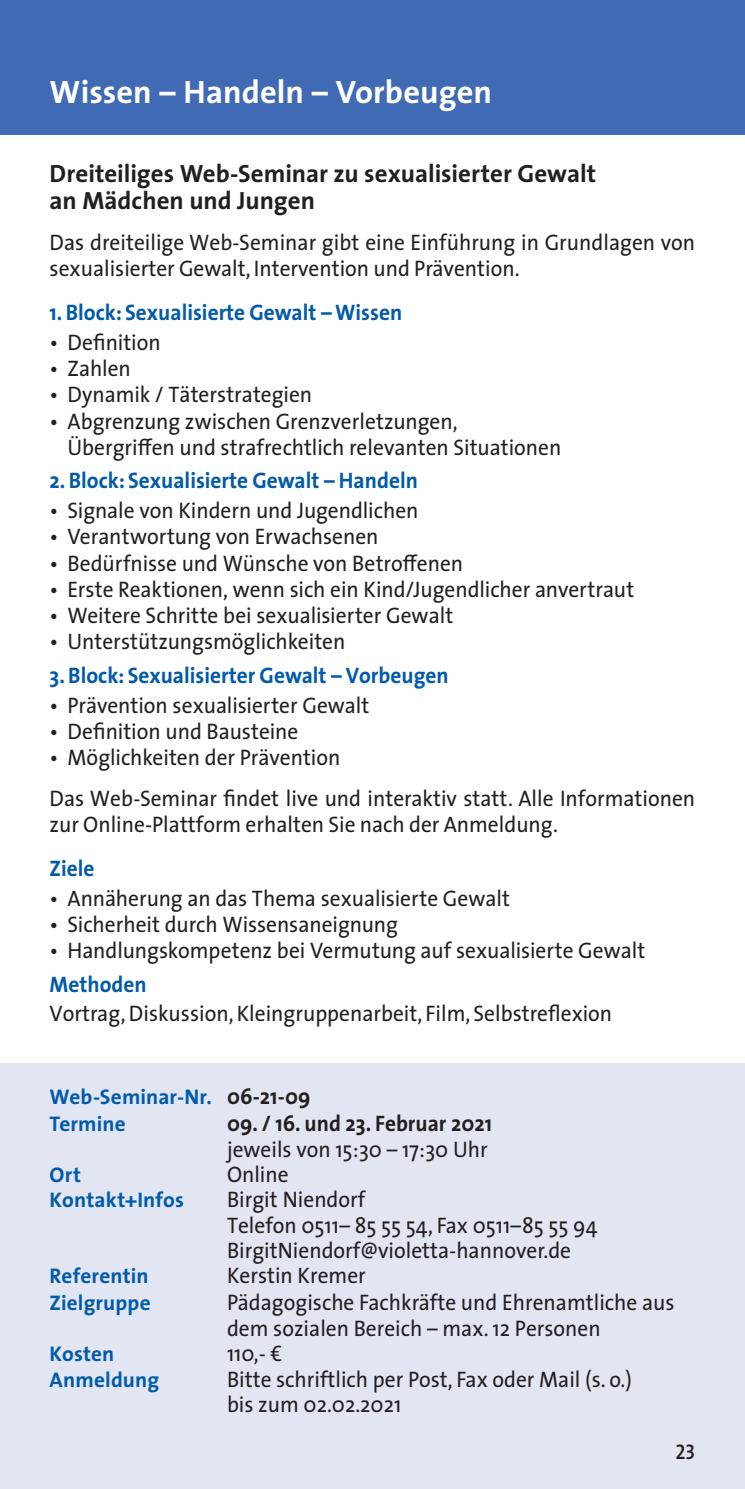
<style>
.page{position:relative;width:745px;height:1489px;background:#fff}
.page>*{position:absolute;margin:0;border:0;box-sizing:border-box;transform-origin:0 0}
.t1{font:700 32.5px "The Sans";letter-spacing:.005em;color:#fff}
.t2{font:700 25px/27.5px "The Sans";color:#231f20}
.t3{font:22.5px/26.2px "The Sans";color:#231f20;scale:.95 1}
.t4{font:700 22.5px "The Sans";color:#015aaa;scale:.95 1}
.t5{font:700 22.5px "The Sans";color:#231f20;scale:.95 1}
.t6{font:700 21.25px/26.2px "The Sans";letter-spacing:.005em;color:#015aaa}
.t7{font:21.25px "The Sans Semi Bold Caps";color:#231f20;scale:.95 1}
.s1{font-size:22.5px;color:#231f20}
</style>
<div class="page">
<div style="left:0;top:0;width:744px;height:135px;background:#406ab4"></div>
<hr style="left:0;top:1063px;width:1px;height:425px;background:#e2e6f3">
<div style="left:1px;top:1063px;width:743px;height:425px;background:#e2e6f3"></div>
<h1 class="t1" style="left:50px;top:65px;width:443px">Wissen – Handeln – Vorbeugen</h1>
<p class="t2" style="left:50px;top:159px;width:547px">Dreiteiliges Web-Seminar zu sexualisierter Gewalt an Mädchen und Jungen</p>
<p class="t3" style="left:50px;top:228px;width:680px">Das dreiteilige Web-Seminar gibt eine Einführung in Grundlagen von sexualisierter Gewalt, Intervention und Prävention.</p>
<p class="t4" style="left:50px;top:293px;width:372px">1. Block: Sexualisierte Gewalt – Wissen</p>
<p class="t3" style="left:50px;top:328px;width:118px">• Definition</p>
<p class="t3" style="left:50px;top:355px;width:87px">• Zahlen</p>
<p class="t3" style="left:50px;top:381px;width:278px">• Dynamik / Täterstrategien</p>
<p class="t3" style="left:67px;top:407px;width:521px;text-indent:-18px">• Abgrenzung zwischen Grenzverletzungen,<br>Übergriffen und strafrechtlich relevanten Situationen</p>
<p class="t4" style="left:50px;top:462px;width:389px">2. Block: Sexualisierte Gewalt – Handeln</p>
<p class="t3" style="left:50px;top:496px;width:389px">• Signale von Kindern und Jugendlichen</p>
<p class="t3" style="left:50px;top:523px;width:347px">• Verantwortung von Erwachsenen</p>
<p class="t3" style="left:50px;top:549px;width:436px">• Bedürfnisse und Wünsche von Betroffenen</p>
<p class="t3" style="left:50px;top:575px;width:616px">• Erste Reaktionen, wenn sich ein Kind/Jugendlicher anvertraut</p>
<p class="t3" style="left:50px;top:601px;width:426px">• Weitere Schritte bei sexualisierter Gewalt</p>
<p class="t3" style="left:50px;top:628px;width:312px">• Unterstützungsmöglichkeiten</p>
<p class="t4" style="left:50px;top:656px;width:421px">3. Block: Sexualisierter Gewalt – Vorbeugen</p>
<p class="t3" style="left:50px;top:691px;width:338px">• Prävention sexualisierter Gewalt</p>
<p class="t3" style="left:50px;top:717px;width:263px">• Definition und Bausteine</p>
<p class="t3" style="left:50px;top:736px;width:680px;line-height:40.5px">• Möglichkeiten der Prävention<br>Das Web-Seminar findet live und interaktiv statt. Alle Informationen</p>
<p class="t3" style="left:50px;top:810px;width:536px">zur Online-Plattform erhalten Sie nach der Anmeldung.</p>
<p class="t4" style="left:50px;top:849px;width:49px">Ziele</p>
<p class="t3" style="left:50px;top:884px;width:486px">• Annäherung an das Thema sexualisierte Gewalt</p>
<p class="t3" style="left:50px;top:910px;width:368px">• Sicherheit durch Wissensaneignung</p>
<p class="t3" style="left:50px;top:936px;width:628px">• Handlungskompetenz bei Vermutung auf sexualisierte Gewalt</p>
<p class="t4" style="left:50px;top:965px;width:104px">Methoden</p>
<p class="t3" style="left:50px;top:999px;width:593px">Vortrag, Diskussion, Kleingruppenarbeit, Film, Selbstreflexion</p>
<p class="t6" style="left:50px;top:1083px;width:262px">Web-Seminar-Nr. <span class="s1">06-21-09<br></span>Termine</p>
<p class="t5" style="left:227px;top:1104px;width:280px">09. / 16. und 23. Februar 2021</p>
<p class="t3" style="left:227px;top:1135px;width:276px">jeweils von 15:30 – 17:30 Uhr</p>
<p class="t6" style="left:50px;top:1161px;width:33px">Ort</p>
<p class="t3" style="left:227px;top:1160px;width:66px">Online</p>
<p class="t6" style="left:50px;top:1186px;width:136px">Kontakt+Infos</p>
<p class="t3" style="left:227px;top:1185px;width:391px">Birgit Niendorf<br>Telefon 0511– 85 55 54, Fax 0511–85 55 94<br>BirgitNiendorf@violetta-hannover.de</p>
<p class="t6" style="left:50px;top:1262px;width:100px">Referentin</p>
<p class="t3" style="left:227px;top:1261px;width:147px">Kerstin Kremer</p>
<p class="t6" style="left:50px;top:1288px;width:102px">Zielgruppe</p>
<p class="t3" style="left:227px;top:1287px;width:472px">Pädagogische Fachkräfte und Ehrenamtliche aus dem sozialen Bereich – max. 12 Personen</p>
<p class="t6" style="left:50px;top:1339px;width:66px">Kosten</p>
<p class="t3" style="left:227px;top:1339px;width:60px">110,- €</p>
<p class="t6" style="left:50px;top:1366px;width:111px">Anmeldung</p>
<p class="t3" style="left:227px;top:1366px;width:427px;line-height:25px">Bitte schriftlich per Post, Fax oder Mail (s. o.) bis zum 02.02.2021</p>
<p class="t7" style="left:675px;top:1433px;width:23px">23</p>
</div>
